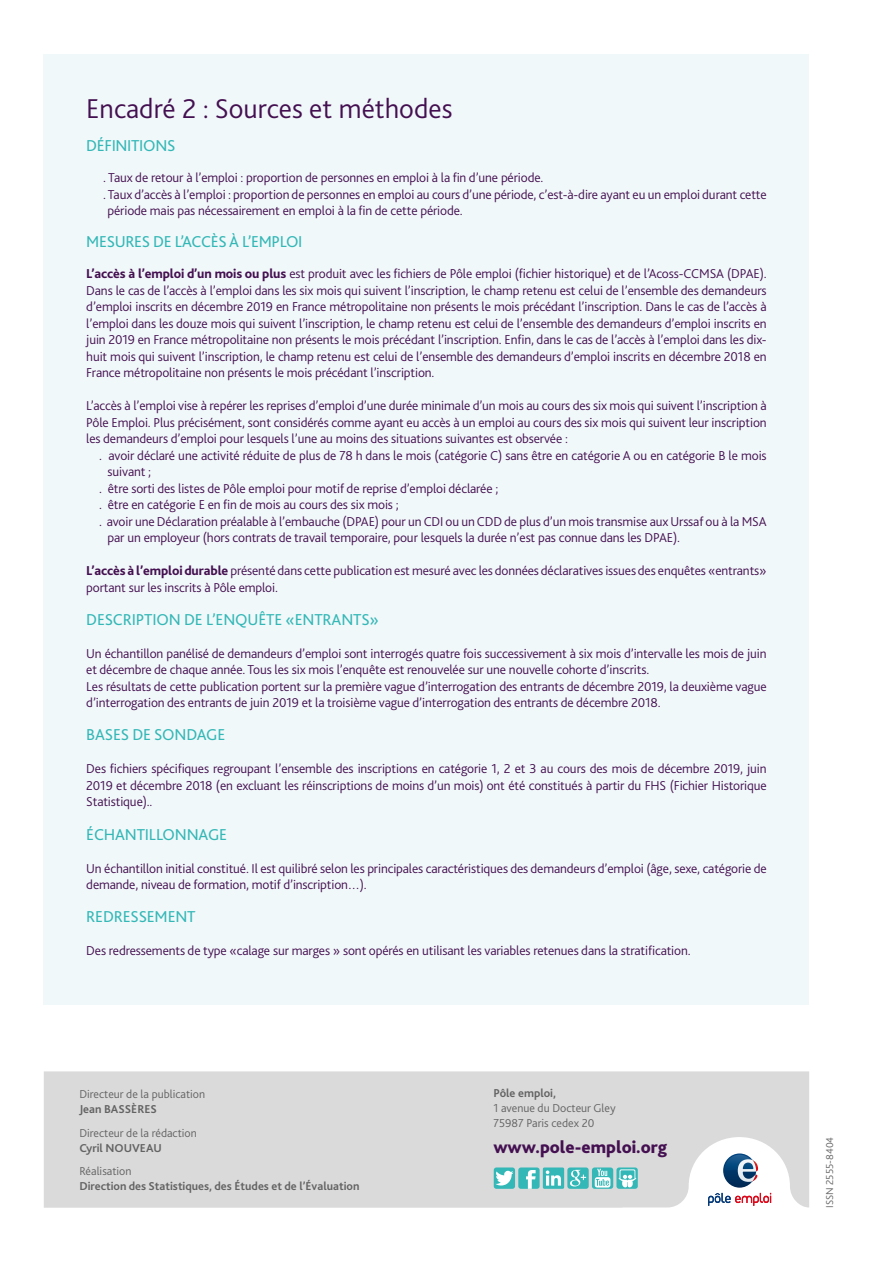
<style>
.page{position:relative;width:893px;height:1263px;background:#fff}
.page>*{position:absolute;margin:0;border:0;box-sizing:border-box;transform-origin:0 0}
.t1{font:300 28.5px "Bliss 2";color:#441051}
.t2{font:800 18px "Bliss 2";color:#441051}
.t3{font:16.5px "Bliss 2";letter-spacing:-.01em;color:#33b7b7}
.t4{font:300 13.5px/16.5px "Bliss 2";letter-spacing:-.01em;color:#441051;text-align:justify}
.t5{font:300 12px/15px "Bliss 2";color:#646363}
.t6{font:700 12px "Bliss 2";color:#646363}
.t7{font:300 10.5px "Bliss 2";color:#646363}
.s1{font-weight:800}
</style>
<div class="page">
<svg style="left:44px;top:1071px;width:765px;height:137px;background:#dadada"></svg>
<div style="left:518px;top:1167px;width:22px;height:22px;background:#33b7b7;border-radius:3px"></div>
<svg style="left:526px;top:1170px;width:10px;height:19px"></svg>
<div style="left:567px;top:1167px;width:22px;height:22px;background:#33b7b7;border-radius:3px"></div>
<svg style="left:570px;top:1170px;width:16px;height:16px"></svg>
<div style="left:494px;top:1167px;width:21px;height:22px;background:#33b7b7;border-radius:3px"></div>
<svg style="left:495px;top:1171px;width:18px;height:14px"></svg>
<svg style="left:592px;top:1167px;width:21px;height:22px"></svg>
<svg style="left:595px;top:1169px;width:15px;height:18px"></svg>
<div style="left:616px;top:1167px;width:22px;height:22px;background:#33b7b7;border-radius:3px"></div>
<svg style="left:618px;top:1169px;width:18px;height:20px"></svg>
<svg style="left:543px;top:1167px;width:21px;height:22px"></svg>
<div style="left:44px;top:54px;width:765px;height:950px;background:#f1f8f9"></div>
<h1 class="t1" style="left:86px;top:91px;width:368px">Encadré 2 : Sources et méthodes</h1>
<p class="t3" style="left:86px;top:135px;width:91px">DÉFINITIONS</p>
<p class="t4" style="left:103px;top:170px;width:442px">. Taux de retour à l’emploi : proportion de personnes en emploi à la fin d’une période.</p>
<p class="t4" style="left:103px;top:186px;width:665px">. Taux d’accès à l’emploi : proportion de personnes en emploi au cours d’une période, c’est-à-dire ayant eu un emploi durant cette</p>
<p class="t4" style="left:108px;top:203px;width:357px">période mais pas nécessairement en emploi à la fin de cette période.</p>
<p class="t3" style="left:86px;top:231px;width:218px">MESURES DE L’ACCÈS À L’EMPLOI</p>
<p class="t4" style="left:86px;top:266px;width:682px"><span class="s1">L’accès à l’emploi d’un mois ou plus</span> est produit avec les fichiers de Pôle emploi (fichier historique) et de l’Acoss-CCMSA (DPAE).<br>Dans le cas de l’accès à l’emploi dans les six mois qui suivent l’inscription, le champ retenu est celui de l’ensemble des demandeurs d’emploi inscrits en décembre 2019 en France métropolitaine non présents le mois précédant l’inscription. Dans le cas de l’accès à l’emploi dans les douze mois qui suivent l’inscription, le champ retenu est celui de l’ensemble des demandeurs d’emploi inscrits en juin 2019 en France métropolitaine non présents le mois précédant l’inscription. Enfin, dans le cas de l’accès à l’emploi dans les dix&shy;huit mois qui suivent l’inscription, le champ retenu est celui de l’ensemble des demandeurs d’emploi inscrits en décembre 2018 en France métropolitaine non présents le mois précédant l’inscription.</p>
<p class="t4" style="left:86px;top:398px;width:682px">L’accès à l’emploi vise à repérer les reprises d’emploi d’une durée minimale d’un mois au cours des six mois qui suivent l’inscription à Pôle Emploi. Plus précisément, sont considérés comme ayant eu accès à un emploi au cours des six mois qui suivent leur inscription les demandeurs d’emploi pour lesquels l’une au moins des situations suivantes est observée :</p>
<p class="t4" style="left:99px;top:447px;width:669px">. avoir déclaré une activité réduite de plus de 78 h dans le mois (catégorie C) sans être en catégorie A ou en catégorie B le mois</p>
<p class="t4" style="left:108px;top:464px;width:45px">suivant ;</p>
<p class="t4" style="left:99px;top:480px;width:401px">. être sorti des listes de Pôle emploi pour motif de reprise d’emploi déclarée ;</p>
<p class="t4" style="left:99px;top:497px;width:301px">. être en catégorie E en fin de mois au cours des six mois ;</p>
<p class="t4" style="left:99px;top:513px;width:669px">. avoir une Déclaration préalable à l’embauche (DPAE) pour un CDI ou un CDD de plus d’un mois transmise aux Urssaf ou à la MSA</p>
<p class="t4" style="left:108px;top:530px;width:574px">par un employeur (hors contrats de travail temporaire, pour lesquels la durée n’est pas connue dans les DPAE).</p>
<p class="t4" style="left:86px;top:563px;width:682px"><span class="s1">L’accès à l’emploi durable</span> présenté dans cette publication est mesuré avec les données déclaratives issues des enquêtes «entrants» portant sur les inscrits à Pôle emploi.</p>
<p class="t3" style="left:86px;top:609px;width:294px">DESCRIPTION DE L’ENQUÊTE «ENTRANTS»</p>
<p class="t4" style="left:86px;top:645px;width:682px;text-align:left">Un échantillon panélisé de demandeurs d’emploi sont interrogés quatre fois successivement à six mois d’intervalle les mois de juin et décembre de chaque année. Tous les six mois l’enquête est renouvelée sur une nouvelle cohorte d’inscrits.<br>Les résultats de cette publication portent sur la première vague d’interrogation des entrants de décembre 2019, la deuxième vague d’interrogation des entrants de juin 2019 et la troisième vague d’interrogation des entrants de décembre 2018.</p>
<p class="t3" style="left:86px;top:725px;width:141px">BASES DE SONDAGE</p>
<p class="t4" style="left:86px;top:761px;width:682px">Des fichiers spécifiques regroupant l’ensemble des inscriptions en catégorie 1, 2 et 3 au cours des mois de décembre 2019, juin 2019 et décembre 2018 (en excluant les réinscriptions de moins d’un mois) ont été constitués à partir du FHS (Fichier Historique Statistique)..</p>
<p class="t3" style="left:86px;top:824px;width:142px">ÉCHANTILLONNAGE</p>
<p class="t4" style="left:86px;top:860px;width:682px">Un échantillon initial constitué. Il est quilibré selon les principales caractéristiques des demandeurs d’emploi (âge, sexe, catégorie de demande, niveau de formation, motif d’inscription…).</p>
<p class="t3" style="left:86px;top:906px;width:111px">REDRESSEMENT</p>
<p class="t4" style="left:86px;top:942px;width:606px">Des redressements de type «calage sur marges » sont opérés en utilisant les variables retenues dans la stratification.</p>
<p class="t5" style="left:79px;top:1087px;width:127px">Directeur de la publication</p>
<p class="t6" style="left:79px;top:1102px;width:79px">Jean BASSÈRES</p>
<p class="t5" style="left:79px;top:1125px;width:119px">Directeur de la rédaction</p>
<p class="t6" style="left:79px;top:1140px;width:84px">Cyril NOUVEAU</p>
<p class="t5" style="left:79px;top:1164px;width:54px">Réalisation</p>
<p class="t6" style="left:79px;top:1179px;width:282px">Direction des Statistiques, des Études et de l’Évaluation</p>
<p class="t6" style="left:493px;top:1085px;width:64px">Pôle emploi,</p>
<p class="t5" style="left:493px;top:1100px;width:124px">1 avenue du Docteur Gley<br>75987 Paris cedex 20</p>
<h2 class="t2" style="left:493px;top:1136px;width:175px">www.pole-emploi.org</h2>
<p class="t7" style="left:823px;top:1208px;width:72px;rotate:-90deg">ISSN 2555-8404</p>
</div>
